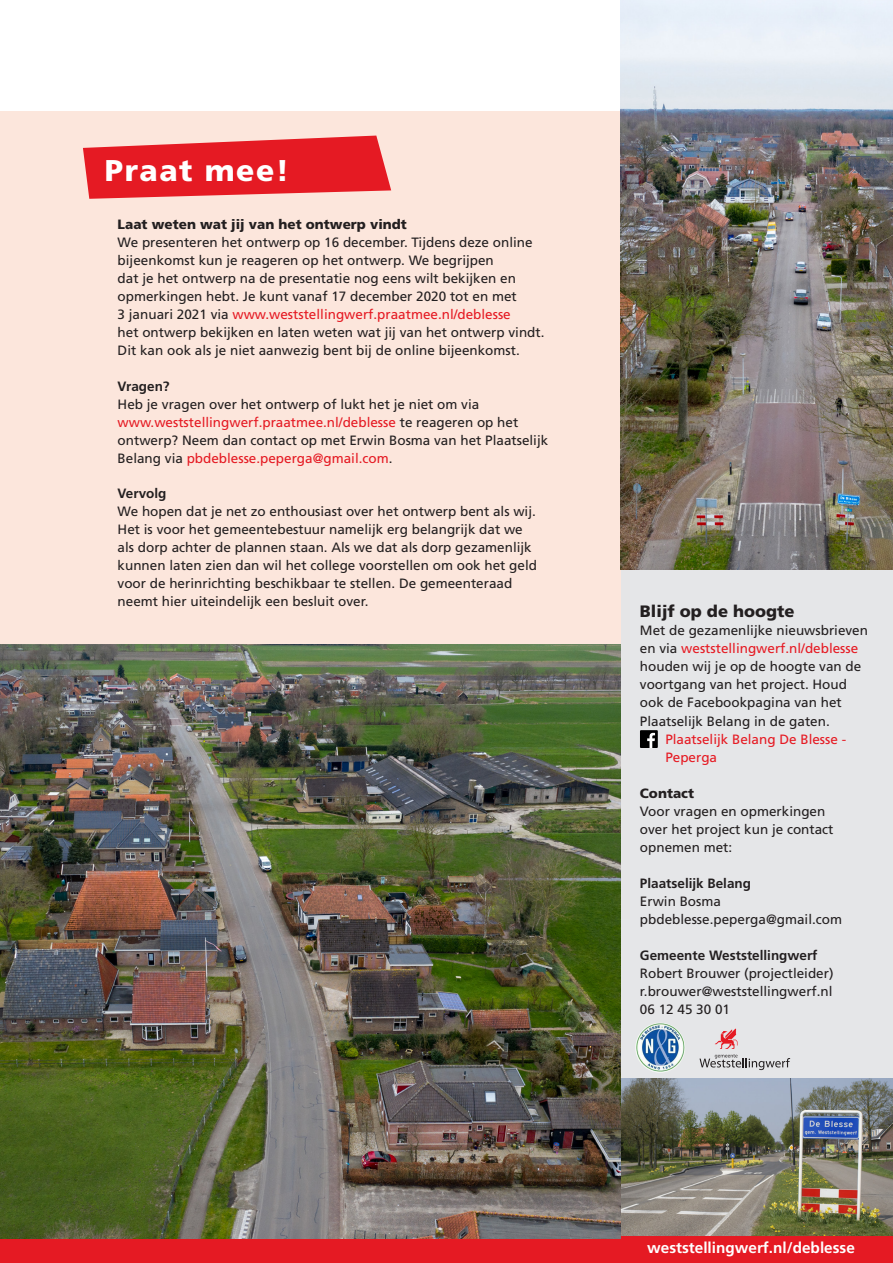
<style>
.page{position:relative;width:893px;height:1263px;background:#fff}
.page>*{position:absolute;margin:0;border:0;box-sizing:border-box;transform-origin:0 0}
.t1{font:900 30px "Frutiger";letter-spacing:.05em;color:#fff}
.t2{font:900 16.5px "Frutiger";color:#231f20}
.t3{font:700 15.3px "Frutiger LT Std";color:#fff}
.t4{font:13.5px/18px "Frutiger";color:#231f20}
.t5{font:700 13.5px "Frutiger";color:#231f20}
.t6{font:900 13.5px "Frutiger";color:#231f20}
.t7{font:13.5px/18px "Frutiger";color:#e51a23}
.t8{font:900 13.5px "Frutiger LT Std";color:#231f20}
.s1{color:#e51a23}
</style>
<div class="page">
<div style="left:0;top:111px;width:629px;height:807px;background:#fce6dc"></div>
<svg style="left:83px;top:136px;width:308px;height:63px"></svg>
<div style="left:621px;top:422px;width:272px;height:841px;background:#e4e5e7"></div>
<svg style="left:640px;top:730px;width:18px;height:18px"></svg>
<img style="left:621px;top:0;width:272px;height:570px">
<img style="left:621px;top:1078px;width:272px;height:158px">
<div style="left:0;top:1236px;width:893px;height:27px;background:#e51a23"></div>
<img style="left:0;top:644px;width:621px;height:594px">
<svg style="left:699px;top:1029px;width:91px;height:41px"></svg>
<img style="left:635px;top:1023px;width:50px;height:50px;border-radius:25px">
<p class="t1" style="left:105px;top:152px;width:186px">Praat mee!</p>
<p class="t6" style="left:118px;top:216px;width:291px">Laat weten wat jij van het ontwerp vindt</p>
<p class="t4" style="left:118px;top:233px;width:416px">We presenteren het ontwerp op 16 december. Tijdens deze online bijeenkomst kun je reageren op het ontwerp. We begrijpen<br>dat je het ontwerp na de presentatie nog eens wilt bekijken en opmerkingen hebt. Je kunt vanaf 17 december 2020 tot en met<br>3 januari 2021 via <span class="s1">www.weststellingwerf.praatmee.nl/deblesse</span></p>
<p class="t4" style="left:118px;top:323px;width:428px">het ontwerp bekijken en laten weten wat jij van het ontwerp vindt.<br>Dit kan ook als je niet aanwezig bent bij de online bijeenkomst.</p>
<p class="t5" style="left:118px;top:379px;width:54px">Vragen?</p>
<p class="t4" style="left:118px;top:395px;width:363px">Heb je vragen over het ontwerp of lukt het je niet om via</p>
<p class="t4" style="left:118px;top:413px;width:432px"><span class="s1">www.weststellingwerf.praatmee.nl/deblesse</span> te reageren op het ontwerp? Neem dan contact op met Erwin Bosma van het Plaatselijk<br>Belang via <span class="s1">pbdeblesse.peperga@gmail.com</span>.</p>
<p class="t5" style="left:118px;top:485px;width:50px">Vervolg</p>
<p class="t4" style="left:118px;top:502px;width:421px">We hopen dat je net zo enthousiast over het ontwerp bent als wij.<br>Het is voor het gemeentebestuur namelijk erg belangrijk dat we als dorp achter de plannen staan. Als we dat als dorp gezamenlijk kunnen laten zien dan wil het college voorstellen om ook het geld voor de herinrichting beschikbaar te stellen. De gemeenteraad neemt hier uiteindelijk een besluit over.</p>
<p class="t2" style="left:640px;top:602px;width:156px">Blijf op de hoogte</p>
<p class="t4" style="left:640px;top:622px;width:230px">Met de gezamenlijke nieuwsbrieven en via <span class="s1">weststellingwerf.nl/deblesse </span>houden wij je op de hoogte van de voortgang van het project. Houd ook de Facebookpagina van het Plaatselijk Belang in de gaten.</p>
<p class="t7" style="left:665px;top:730px;width:182px">Plaatselijk Belang De Blesse -<br>Peperga</p>
<p class="t8" style="left:640px;top:785px;width:56px">Contact</p>
<p class="t4" style="left:640px;top:802px;width:187px">Voor vragen en opmerkingen</p>
<p class="t4" style="left:640px;top:820px;width:195px">over het project kun je contact</p>
<p class="t4" style="left:640px;top:838px;width:94px">opnemen met:</p>
<p class="t5" style="left:640px;top:875px;width:113px">Plaatselijk Belang</p>
<p class="t4" style="left:640px;top:892px;width:83px">Erwin Bosma</p>
<p class="t4" style="left:640px;top:910px;width:204px">pbdeblesse.peperga@gmail.com</p>
<p class="t5" style="left:640px;top:947px;width:179px">Gemeente Weststellingwerf</p>
<p class="t4" style="left:640px;top:964px;width:195px">Robert Brouwer (projectleider)</p>
<p class="t4" style="left:640px;top:982px;width:194px">r.brouwer@weststellingwerf.nl</p>
<p class="t4" style="left:640px;top:1000px;width:92px">06 12 45 30 01</p>
<p class="t3" style="left:647px;top:1239px;width:209px">weststellingwerf.nl/deblesse</p>
</div>
